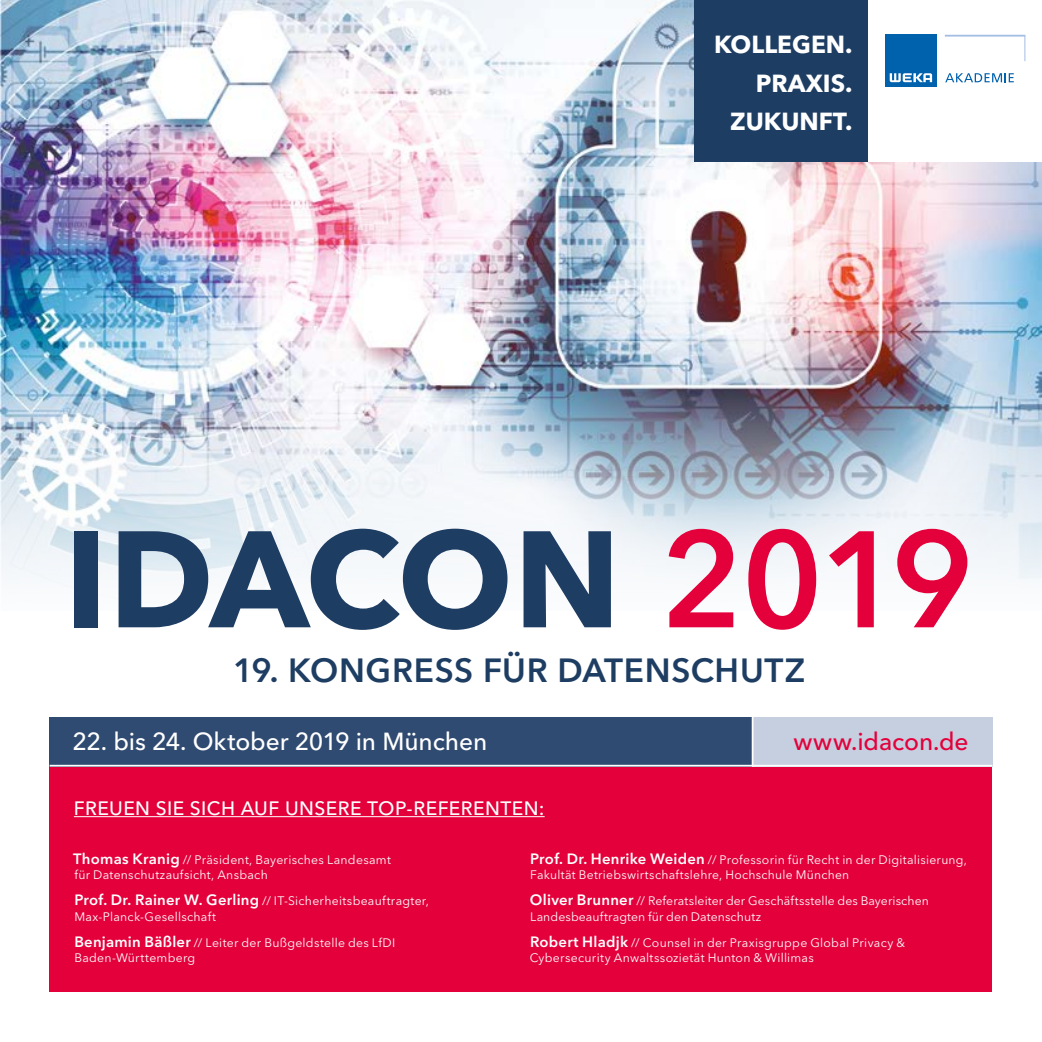
<style>
.page{position:relative;width:1042px;height:1042px;background:#fff}
.page>*{position:absolute;margin:0;border:0;box-sizing:border-box;transform-origin:0 0}
.t1{font:700 135.62px "Avenir Next LT Pro";letter-spacing:-.015em;color:#1e3d63}
.t2{font:600 33.25px "Avenir Next LT Pro";letter-spacing:.02em;color:#1e3d63}
.t3{font:500 24.5px "Avenir Next LT Pro";letter-spacing:-.005em;color:#fff}
.t4{font:700 24.5px/38.5px "Avenir Next LT Pro";color:#fff;text-align:right}
.t5{font:500 24.5px "Avenir Next LT Pro";letter-spacing:-.005em;color:#e4003b}
.t6{font:500 19.25px "Avenir Next LT Pro";letter-spacing:.02em;color:#fff}
.t7{font:12.25px/15.8px "Avenir Next LT Pro";letter-spacing:.02em;color:#fff}
.s1{font-weight:600;color:#e4003b}
.s2{font-weight:600;font-size:14.88px}
</style>
<div class="page">
<img style="left:0;top:0;width:1042px;height:389px">
<svg style="left:0;top:389px;width:1042px;height:194px"></svg>
<div style="left:50px;top:766px;width:942px;height:226px;background:#e4003b"></div>
<div style="left:50px;top:717px;width:702px;height:49px;background:#304b71"></div>
<div style="left:752px;top:717px;width:240px;height:49px;background:#c5cfe0"></div>
<hr style="left:74px;top:816px;width:471px;height:1px;background:#fff">
<hr style="left:50px;top:765px;width:942px;height:1px;background:#fff">
<hr style="left:752px;top:716px;width:1px;height:50px;background:#fff">
<div style="left:868px;top:0;width:174px;height:161px;background:#fff"></div>
<div style="left:885px;top:35px;width:51px;height:52px;background:#0061ad"></div>
<svg style="left:889px;top:73px;width:43px;height:9px"></svg>
<svg style="left:945px;top:73px;width:69px;height:9px"></svg>
<svg style="left:1024px;top:35px;width:1px;height:26px"></svg>
<hr style="left:946px;top:35px;width:78px;height:2px;background:#a4bde3">
<div style="left:694px;top:0;width:174px;height:161px;background:#1e3d63"></div>
<h3 class="t4" style="left:714px;top:25px;width:140px">KOLLEGEN.<br>PRAXIS.<br>ZUKUNFT.</h3>
<h1 class="t1" style="left:65px;top:497px;width:910px">IDACON <span class="s1">2019</span></h1>
<h2 class="t2" style="left:233px;top:650px;width:573px">19. KONGRESS FÜR DATENSCHUTZ</h2>
<h3 class="t3" style="left:72px;top:726px;width:416px">22. bis 24. Oktober 2019 in München</h3>
<h3 class="t5" style="left:793px;top:726px;width:177px">www.idacon.de</h3>
<h3 class="t6" style="left:74px;top:796px;width:472px">FREUEN SIE SICH AUF UNSERE TOP-REFERENTEN:</h3>
<p class="t7" style="left:73px;top:851px;width:319px"><span class="s2">Thomas Kranig</span> // Präsident, Bayerisches Landesamt für Datenschutzaufsicht, Ansbach</p>
<p class="t7" style="left:74px;top:893px;width:356px"><span class="s2">Prof. Dr. Rainer W. Gerling</span> // IT-Sicherheitsbeauftragter,<br>Max-Planck-Gesellschaft</p>
<p class="t7" style="left:74px;top:934px;width:322px"><span class="s2">Benjamin Bäßler</span> // Leiter der Bußgeldstelle des LfDI<br>Baden-Württemberg</p>
<p class="t7" style="left:530px;top:851px;width:438px"><span class="s2">Prof. Dr. Henrike Weiden</span> // Professorin für Recht in der Digitalisierung,<br>Fakultät Betriebswirtschaftslehre, Hochschule München</p>
<p class="t7" style="left:530px;top:893px;width:400px"><span class="s2">Oliver Brunner</span> // Referatsleiter der Geschäftsstelle des Bayerischen<br>Landesbeauftragten für den Datenschutz</p>
<p class="t7" style="left:530px;top:934px;width:377px"><span class="s2">Robert Hladjk</span> // Counsel in der Praxisgruppe Global Privacy &amp;<br>Cybersecurity Anwaltssozietät Hunton &amp; Willimas</p>
</div>
